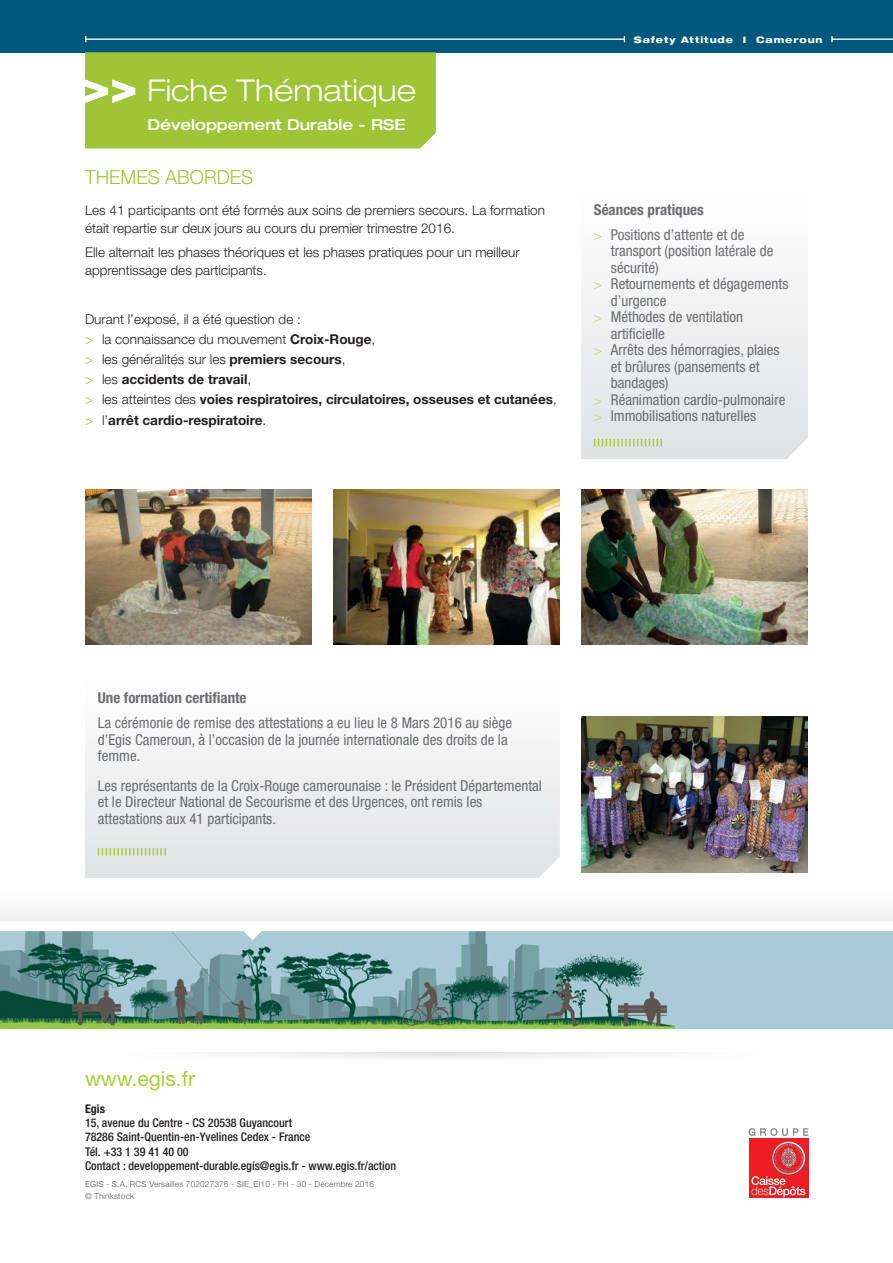
<style>
.page{position:relative;width:893px;height:1263px;background:#fff}
.page>*{position:absolute;margin:0;border:0;box-sizing:border-box;transform-origin:0 0}
.t1{font:300 expanded 30px "Helvetica Neue LT Pro";color:#fff}
.t2{font:21px "Helvetica Neue LT Pro";color:#a6ce39}
.t3{font:300 19.5px "Helvetica Neue LT Pro";color:#9ec536}
.t4{font:condensed 15px/16.5px "Helvetica Neue LT Pro";color:#6c6d70}
.t5{font:500 expanded 15px "Helvetica Neue LT Pro";color:#fff}
.t6{font:700 condensed 15px "Helvetica Neue LT Pro";color:#6c6d70}
.t7{font:700 13.5px/20.1px "Helvetica Neue LT Pro";color:#231f20}
.t8{font:300 13.5px/18px "Helvetica Neue LT Pro";color:#231f20}
.t9{font:500 condensed 12px/14.2px "Helvetica Neue LT Pro";color:#231f20}
.t10{font:700 condensed 12px "Helvetica Neue LT Pro";color:#231f20}
.t11{font:800 expanded 9px "Helvetica Neue LT Pro";letter-spacing:.1em;color:#fff}
.t12{font:300 8.25px/12px "Helvetica Neue LT Pro";letter-spacing:.02em;color:#57585a}
.s1{font-weight:300}
.s2{font-weight:300;color:#9ec536}
.s3{font-weight:700}
.s4{font-size:13.5px;color:#c0da73}
</style>
<div class="page">
<svg style="left:224px;top:1052px;width:435px;height:6px;fill:#f1f1f1"></svg>
<div style="left:749px;top:1138px;width:59px;height:60px;background:#ee1d23"></div>
<svg style="left:751px;top:1142px;width:54px;height:55px"></svg>
<svg style="left:749px;top:1128px;width:59px;height:8px"></svg>
<div style="left:0;top:0;width:893px;height:52px;background:#00597d"></div>
<hr style="left:86px;top:39px;width:538px;height:1px;background:#fff">
<hr style="left:832px;top:39px;width:61px;height:1px;background:#fff">
<svg style="left:831px;top:36px;width:2px;height:6px"></svg>
<div style="left:0;top:893px;width:893px;height:135px;background:#f6f6f7"></div>
<img style="left:1px;top:931px;width:892px;height:98px">
<svg style="left:242px;top:931px;width:21px;height:9px"></svg>
<div style="left:0;top:921px;width:893px;height:10px;background:#fff"></div>
<div style="left:85px;top:52px;width:351px;height:97px;background:#9ec536"></div>
<svg style="left:581px;top:279px;width:227px;height:180px;fill:#ebebed"></svg>
<svg style="left:594px;top:439px;width:68px;height:7px"></svg>
<svg style="left:85px;top:745px;width:475px;height:133px;fill:#ebebec"></svg>
<svg style="left:98px;top:848px;width:68px;height:8px"></svg>
<img style="left:581px;top:717px;width:227px;height:155px">
<img style="left:85px;top:489px;width:227px;height:155px">
<img style="left:333px;top:489px;width:227px;height:155px">
<img style="left:581px;top:489px;width:227px;height:155px">
<h1 class="t1" style="left:147px;top:71px;width:270px">Fiche Thématique</h1>
<p class="t5" style="left:147px;top:115px;width:260px">Développement Durable - RSE</p>
<h3 class="t3" style="left:85px;top:165px;width:170px">THEMES ABORDES</h3>
<p class="t8" style="left:85px;top:201px;width:461px">Les 41 participants ont été formés aux soins de premiers secours. La formation était repartie sur deux jours au cours du premier trimestre 2016.</p>
<p class="t8" style="left:85px;top:243px;width:436px">Elle alternait les phases théoriques et les phases pratiques pour un meilleur apprentissage des participants.</p>
<p class="t7" style="left:85px;top:309px;width:473px"><span class="s1">Durant l’exposé, il a été question de :<br></span><span class="s2">&gt;</span> <span class="s1">la connaissance du mouvement</span> Croix-Rouge<span class="s1">,<br></span><span class="s2">&gt;</span> <span class="s1">les généralités sur les</span> premiers secours<span class="s1">,<br></span><span class="s2">&gt;</span> <span class="s1">les</span> accidents de travail<span class="s1">,<br></span><span class="s2">&gt;</span> <span class="s1">les atteintes des</span> voies respiratoires, circulatoires, osseuses et cutanées<span class="s1">, </span><span class="s2">&gt;</span> <span class="s1">l’</span>arrêt cardio-respiratoire<span class="s1">.</span></p>
<p class="t11" style="left:634px;top:34px;width:190px">Safety Attitude I Cameroun</p>
<p class="t4" style="left:594px;top:197px;width:152px;line-height:25px"><span class="s3">Séances pratiques<br></span><span class="s4">&gt;</span> Positions d’attente et de</p>
<p class="t4" style="left:611px;top:243px;width:164px">transport (position latérale de</p>
<p class="t4" style="left:611px;top:259px;width:49px">sécurité)</p>
<p class="t4" style="left:594px;top:276px;width:196px"><span class="s4">&gt;</span> Retournements et dégagements</p>
<p class="t4" style="left:611px;top:292px;width:57px">d’urgence</p>
<p class="t4" style="left:594px;top:309px;width:151px"><span class="s4">&gt;</span> Méthodes de ventilation</p>
<p class="t4" style="left:611px;top:325px;width:55px">artificielle</p>
<p class="t4" style="left:594px;top:342px;width:187px"><span class="s4">&gt;</span> Arrêts des hémorragies, plaies</p>
<p class="t4" style="left:611px;top:358px;width:150px">et brûlures (pansements et</p>
<p class="t4" style="left:611px;top:375px;width:59px">bandages)</p>
<p class="t4" style="left:594px;top:391px;width:193px"><span class="s4">&gt;</span> Réanimation cardio-pulmonaire</p>
<p class="t4" style="left:594px;top:408px;width:164px"><span class="s4">&gt;</span> Immobilisations naturelles</p>
<p class="t6" style="left:98px;top:689px;width:150px">Une formation certifiante</p>
<p class="t4" style="left:98px;top:715px;width:416px">La cérémonie de remise des attestations a eu lieu le 8 Mars 2016 au siège d’Egis Cameroun, à l’occasion de la journée internationale des droits de la femme.</p>
<p class="t4" style="left:98px;top:777px;width:446px">Les représentants de la Croix-Rouge camerounaise : le Président Départemental et le Directeur National de Secourisme et des Urgences, ont remis les attestations aux 41 participants.</p>
<h2 class="t2" style="left:85px;top:1065px;width:111px">www.egis.fr</h2>
<p class="t10" style="left:85px;top:1101px;width:21px">Egis</p>
<p class="t9" style="left:85px;top:1115px;width:313px">15, avenue du Centre - CS 20538 Guyancourt<br>78286 Saint-Quentin-en-Yvelines Cedex - France<br>Tél. +33 1 39 41 40 00<br>Contact : developpement-durable.egis@egis.fr - www.egis.fr/action</p>
<p class="t12" style="left:85px;top:1178px;width:290px">EGIS - S.A. RCS Versailles 702027376 - SIE_EI10 - FH - 30 - Décembre 2016 © Thinkstock</p>
</div>
